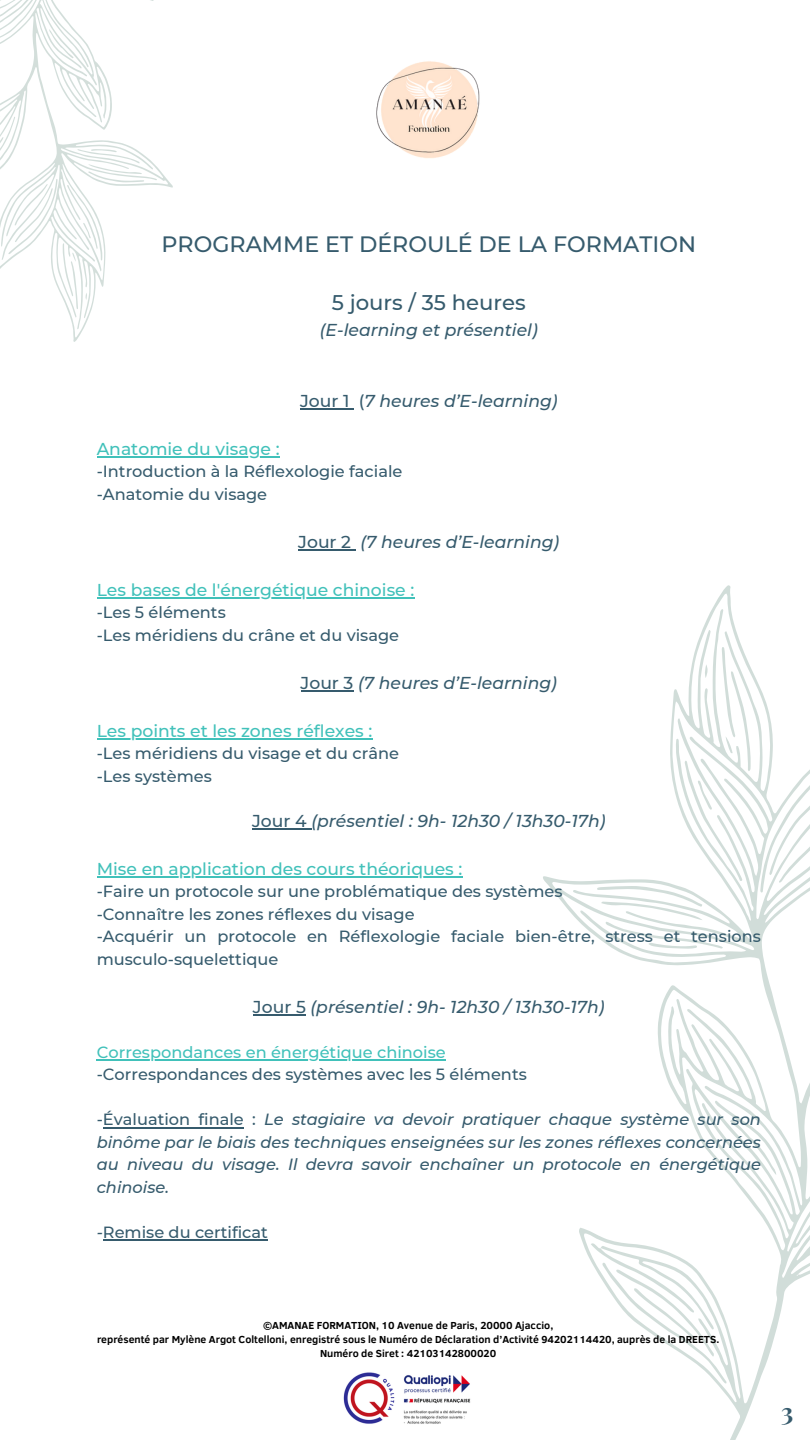
<style>
.page{position:relative;width:810px;height:1440px;background:#fff}
.page>*{position:absolute;margin:0;border:0;box-sizing:border-box;transform-origin:0 0}
.t1{font:700 25px "Playfair Display";color:#365b6d}
.t2{font:500 22.2px "Montserrat";color:#365b6d}
.t3{font:500 21.2px "Montserrat";color:#365b6d}
.t4{font:italic 500 17.2px "Montserrat";color:#365b6d}
.t5{font:500 17.2px "Montserrat";color:#41c1ba}
.t6{font:500 16.2px/22.5px "Montserrat";color:#365b6d}
.t7{font:italic 500 16.2px/22.5px "Montserrat";color:#365b6d;text-align:justify}
.t8{font:500 16.2px "Montserrat";color:#41c1ba}
.t9{font:700 10.5px "Clear Sans";color:#000}
.s1{font-style:normal}
.s2{font-style:italic}
</style>
<div class="page">
<svg style="left:0;top:0;width:173px;height:342px"></svg>
<svg style="left:0;top:0;width:17px;height:22px"></svg>
<svg style="left:49px;top:29px;width:25px;height:29px"></svg>
<svg style="left:0;top:116px;width:144px;height:193px"></svg>
<img style="left:376px;top:61px;width:104px;height:98px">
<svg style="left:543px;top:585px;width:267px;height:855px"></svg>
<svg style="left:760px;top:750px;width:50px;height:143px"></svg>
<svg style="left:591px;top:1243px;width:135px;height:141px"></svg>
<svg style="left:730px;top:1119px;width:46px;height:56px"></svg>
<svg style="left:597px;top:647px;width:154px;height:302px"></svg>
<img style="left:343px;top:1372px;width:128px;height:52px">
<hr style="left:300px;top:408px;width:49px;height:2px;background:#365b6d">
<hr style="left:97px;top:456px;width:183px;height:2px;background:#41c1ba">
<svg style="left:298px;top:549px;width:9px;height:2px"></svg>
<hr style="left:307px;top:549px;width:44px;height:2px;background:#365b6d">
<hr style="left:97px;top:597px;width:317px;height:2px;background:#41c1ba">
<hr style="left:301px;top:690px;width:52px;height:2px;background:#365b6d">
<hr style="left:97px;top:738px;width:275px;height:2px;background:#41c1ba">
<hr style="left:252px;top:828px;width:59px;height:2px;background:#365b6d">
<hr style="left:97px;top:876px;width:365px;height:2px;background:#41c1ba">
<hr style="left:253px;top:1014px;width:53px;height:2px;background:#365b6d">
<hr style="left:97px;top:1059px;width:349px;height:2px;background:#41c1ba">
<hr style="left:103px;top:1127px;width:141px;height:1px;background:#365b6d">
<hr style="left:103px;top:1239px;width:165px;height:2px;background:#365b6d">
<p class="t2" style="left:162px;top:230px;width:536px">PROGRAMME ET DÉROULÉ DE LA FORMATION</p>
<p class="t3" style="left:332px;top:290px;width:195px">5 jours / 35 heures</p>
<p class="t4" style="left:320px;top:320px;width:220px">(E-learning et présentiel)</p>
<p class="t4" style="left:300px;top:390px;width:259px"><span class="s1">Jour 1 (</span>7 heures d’E-learning)</p>
<p class="t5" style="left:97px;top:438px;width:184px">Anatomie du visage :</p>
<p class="t6" style="left:97px;top:460px;width:307px">-Introduction à la Réflexologie faciale</p>
<p class="t6" style="left:97px;top:483px;width:172px">-Anatomie du visage</p>
<p class="t4" style="left:298px;top:531px;width:263px"><span class="s1">Jour 2</span> (7 heures d’E-learning)</p>
<p class="t5" style="left:97px;top:579px;width:319px">Les bases de l'énergétique chinoise :</p>
<p class="t6" style="left:97px;top:601px;width:131px">-Les 5 éléments</p>
<p class="t6" style="left:97px;top:624px;width:304px">-Les méridiens du crâne et du visage</p>
<p class="t4" style="left:301px;top:672px;width:258px"><span class="s1">Jour 3</span> (7 heures d’E-learning)</p>
<p class="t5" style="left:97px;top:720px;width:277px">Les points et les zones réflexes :</p>
<p class="t6" style="left:97px;top:742px;width:304px">-Les méridiens du visage et du crâne</p>
<p class="t6" style="left:97px;top:765px;width:117px">-Les systèmes</p>
<p class="t4" style="left:252px;top:810px;width:355px"><span class="s1">Jour 4</span> (présentiel : 9h- 12h30 / 13h30-17h)</p>
<p class="t5" style="left:97px;top:858px;width:367px">Mise en application des cours théoriques :</p>
<p class="t6" style="left:97px;top:880px;width:467px">-Faire un protocole sur une problématique des systèmes</p>
<p class="t6" style="left:97px;top:903px;width:319px">-Connaître les zones réflexes du visage</p>
<p class="t6" style="left:97px;top:925px;width:666px">-Acquérir un protocole en Réflexologie faciale bien-être, stress et tensions musculo-squelettique</p>
<p class="t4" style="left:253px;top:996px;width:353px"><span class="s1">Jour 5</span> (présentiel : 9h- 12h30 / 13h30-17h)</p>
<p class="t8" style="left:97px;top:1042px;width:351px">Correspondances en énergétique chinoise</p>
<p class="t6" style="left:97px;top:1063px;width:432px">-Correspondances des systèmes avec les 5 éléments</p>
<p class="t7" style="left:97px;top:1108px;width:666px"><span class="s1">-Évaluation finale :</span> Le stagiaire va devoir pratiquer chaque système sur son binôme par le biais des techniques enseignées sur les zones réflexes concernées au niveau du visage. Il devra savoir enchaîner un protocole en énergétique chinoise.</p>
<p class="t6" style="left:97px;top:1221px;width:173px"><span class="s2">-</span>Remise du certificat</p>
<p class="t9" style="left:263px;top:1317px;width:292px">©AMANAE FORMATION, 10 Avenue de Paris, 20000 Ajaccio,</p>
<p class="t9" style="left:97px;top:1331px;width:624px">représenté par Mylène Argot Coltelloni, enregistré sous le Numéro de Déclaration d’Activité 94202114420, auprès de la DREETS.</p>
<p class="t9" style="left:320px;top:1346px;width:178px">Numéro de Siret : 42103142800020</p>
<p class="t1" style="left:781px;top:1394px;width:14px">3</p>
</div>
